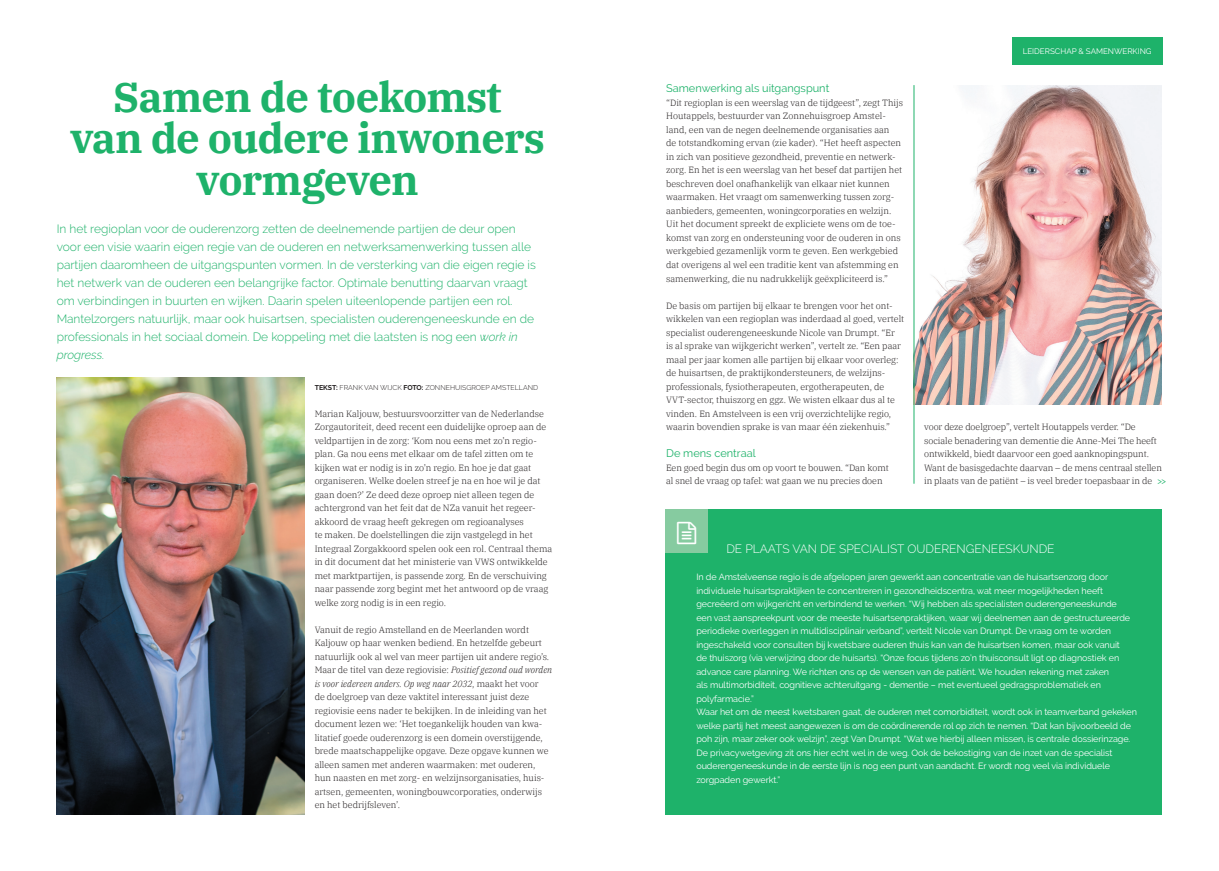
<style>
.page{position:relative;width:1219px;height:871px;background:#fff}
.page>*{position:absolute;margin:0;border:0;box-sizing:border-box;transform-origin:0 0}
.t1{font:700 41.8px/41.8px "IBM Plex Serif";letter-spacing:-.02em;color:#1eb26a;text-align:center}
.t2{font:300 12px/18px "Raleway";color:#1eb26a}
.t3{font:300 12px "Raleway";color:#fff}
.t4{font:11px "Raleway";color:#1eb26a}
.t5{font:300 9px/13.5px "IBM Plex Serif";color:#231f20}
.t6{font:9px/13.5px "Raleway";letter-spacing:-.005em;color:#fff}
.t7{font:9px "Raleway";color:#1eb26a}
.t8{font:8px "Raleway";color:#fff}
.t9{font:300 7px "Raleway";color:#231f20}
.s1{font-style:italic}
.s2{font-weight:700}
</style>
<div class="page">
<hr style="left:304px;top:471px;width:1px;height:329px;background:#009eb4">
<img style="left:915px;top:85px;width:247px;height:319px">
<img style="left:57px;top:377px;width:247px;height:437px">
<div style="left:1012px;top:37px;width:150px;height:27px;background:#1eb26a"></div>
<div style="left:666px;top:509px;width:496px;height:305px;background:#1eb26a"></div>
<div style="left:666px;top:509px;width:42px;height:44px;background:#86cba0"></div>
<hr style="left:914px;top:85px;width:1px;height:398px;background:#1eb26a">
<h1 class="t1" style="left:70px;top:73px;width:477px">Samen de toekomst<br>van de oudere inwoners vormgeven</h1>
<p class="t2" style="left:57px;top:219px;width:481px">In het regioplan voor de ouderenzorg zetten de deelnemende partijen de deur open voor een visie waarin eigen regie van de ouderen en netwerksamenwerking tussen alle partijen daaromheen de uitgangspunten vormen. In de versterking van die eigen regie is het netwerk van de ouderen een belangrijke factor. Optimale benutting daarvan vraagt om verbindingen in buurten en wijken. Daarin spelen uiteenlopende partijen een rol.<br>Mantelzorgers natuurlijk, maar ook huisartsen, specialisten ouderengeneeskunde en de professionals in het sociaal domein. De koppeling met die laatsten is nog een <span class="s1">work in progress.</span></p>
<p class="t9" style="left:315px;top:383px;width:225px"><span class="s2">TEKST:</span> FRANK VAN WIJCK <span class="s2">FOTO:</span> ZONNEHUISGROEP AMSTELLAND</p>
<p class="t5" style="left:315px;top:406px;width:239px">Marian Kaljouw, bestuursvoorzitter van de Nederlandse Zorgautoriteit, deed recent een duidelijke oproep aan de veldpartijen in de zorg: ‘Kom nou eens met zo’n regio&shy;plan. Ga nou eens met elkaar om de tafel zitten om te kijken wat er nodig is in zo’n regio. En hoe je dat gaat organiseren. Welke doelen streef je na en hoe wil je dat gaan doen?’ Ze deed deze oproep niet alleen tegen de achtergrond van het feit dat de NZa vanuit het regeer&shy;akkoord de vraag heeft gekregen om regioanalyses<br>te maken. De doelstellingen die zijn vastgelegd in het Integraal Zorgakkoord spelen ook een rol. Centraal thema in dit document dat het ministerie van VWS ontwikkelde met marktpartijen, is passende zorg. En de verschuiving naar passende zorg begint met het antwoord op de vraag welke zorg nodig is in een regio.</p>
<p class="t5" style="left:315px;top:622px;width:239px">Vanuit de regio Amstelland en de Meerlanden wordt Kaljouw op haar wenken bediend. En hetzelfde gebeurt natuurlijk ook al wel van meer partijen uit andere regio’s.<br>Maar de titel van deze regiovisie: <span class="s1">Positief gezond oud worden is voor iedereen anders. Op weg naar 2032</span>, maakt het voor<br>de doelgroep van deze vaktitel interessant juist deze regiovisie eens nader te bekijken. In de inleiding van het document lezen we: ‘Het toegankelijk houden van kwa&shy;litatief goede ouderenzorg is een domein overstijgende, brede maatschappelijke opgave. Deze opgave kunnen we alleen samen met anderen waarmaken: met ouderen, hun naasten en met zorg- en welzijnsorganisaties, huis&shy;artsen, gemeenten, woningbouwcorporaties, onderwijs en het bedrijfsleven’.</p>
<p class="t4" style="left:666px;top:82px;width:165px">Samenwerking als uitgangspunt</p>
<p class="t5" style="left:666px;top:95px;width:238px">“Dit regioplan is een weerslag van de tijdgeest”, zegt Thijs Houtappels, bestuurder van Zonnehuisgroep Amstel&shy;land, een van de negen deelnemende organisaties aan<br>de totstandkoming ervan (zie kader). “Het heeft aspecten in zich van positieve gezondheid, preventie en netwerk&shy;zorg. En het is een weerslag van het besef dat partijen het beschreven doel onafhankelijk van elkaar niet kunnen waarmaken. Het vraagt om samenwerking tussen zorg&shy;aanbieders, gemeenten, woningcorporaties en welzijn.<br>Uit het document spreekt de expliciete wens om de toe&shy;komst van zorg en ondersteuning voor de ouderen in ons werkgebied gezamenlijk vorm te geven. Een werkgebied dat overigens al wel een traditie kent van afstemming en samenwerking, die nu nadrukkelijk geëxpliciteerd is.”</p>
<p class="t5" style="left:666px;top:298px;width:240px">De basis om partijen bij elkaar te brengen voor het ont&shy;wikkelen van een regioplan was inderdaad al goed, vertelt specialist ouderengeneeskunde Nicole van Drumpt. “Er<br>is al sprake van wijkgericht werken”, vertelt ze. “Een paar maal per jaar komen alle partijen bij elkaar voor overleg: de huisartsen, de praktijkondersteuners, de welzijns&shy;professionals, fysiotherapeuten, ergotherapeuten, de VVT-sector, thuiszorg en ggz. We wisten elkaar dus al te vinden. En Amstelveen is een vrij overzichtelijke regio, waarin bovendien sprake is van maar één ziekenhuis.”</p>
<p class="t4" style="left:666px;top:447px;width:91px">De mens centraal</p>
<p class="t5" style="left:666px;top:460px;width:224px">Een goed begin dus om op voort te bouwen. “Dan komt al snel de vraag op tafel: wat gaan we nu precies doen</p>
<p class="t8" style="left:1023px;top:47px;width:130px">LEIDERSCHAP &amp; SAMENWERKING</p>
<p class="t5" style="left:924px;top:419px;width:239px">voor deze doelgroep”, vertelt Houtappels verder. “De sociale benadering van dementie die Anne-Mei The heeft ontwikkeld, biedt daarvoor een goed aanknopingspunt.<br>Want de basisgedachte daarvan – de mens centraal stellen in plaats van de patiënt – is veel breder toepasbaar in de</p>
<p class="t7" style="left:1157px;top:475px;width:10px">&gt;&gt;</p>
<h2 class="t3" style="left:726px;top:541px;width:330px">DE PLAATS VAN DE SPECIALIST OUDERENGENEESKUNDE</h2>
<p class="t6" style="left:696px;top:570px;width:442px">In de Amstelveense regio is de afgelopen jaren gewerkt aan concentratie van de huisartsenzorg door individuele huisartspraktijken te concentreren in gezondheidscentra, wat meer mogelijkheden heeft gecreëerd om wijkgericht en verbindend te werken. “Wij hebben als specialisten ouderengeneeskunde<br>een vast aanspreekpunt voor de meeste huisartsenpraktijken, waar wij deelnemen aan de gestructureerde periodieke overleggen in multidisciplinair verband”, vertelt Nicole van Drumpt. De vraag om te worden ingeschakeld voor consulten bij kwetsbare ouderen thuis kan van de huisartsen komen, maar ook vanuit<br>de thuiszorg (via verwijzing door de huisarts). “Onze focus tijdens zo’n thuisconsult ligt op diagnostiek en advance care planning. We richten ons op de wensen van de patiënt. We houden rekening met zaken<br>als multimorbiditeit, cognitieve achteruitgang - dementie – met eventueel gedragsproblematiek en polyfarmacie.”<br>Waar het om de meest kwetsbaren gaat, de ouderen met comorbiditeit, wordt ook in teamverband gekeken welke partij het meest aangewezen is om de coördinerende rol op zich te nemen. “Dat kan bijvoorbeeld de poh zijn, maar zeker ook welzijn”, zegt Van Drumpt. “Wat we hierbij alleen missen, is centrale dossierinzage.<br>De privacywetgeving zit ons hier echt wel in de weg. Ook de bekostiging van de inzet van de specialist ouderengeneeskunde in de eerste lijn is nog een punt van aandacht. Er wordt nog veel via individuele zorgpaden gewerkt.”</p>
</div>
